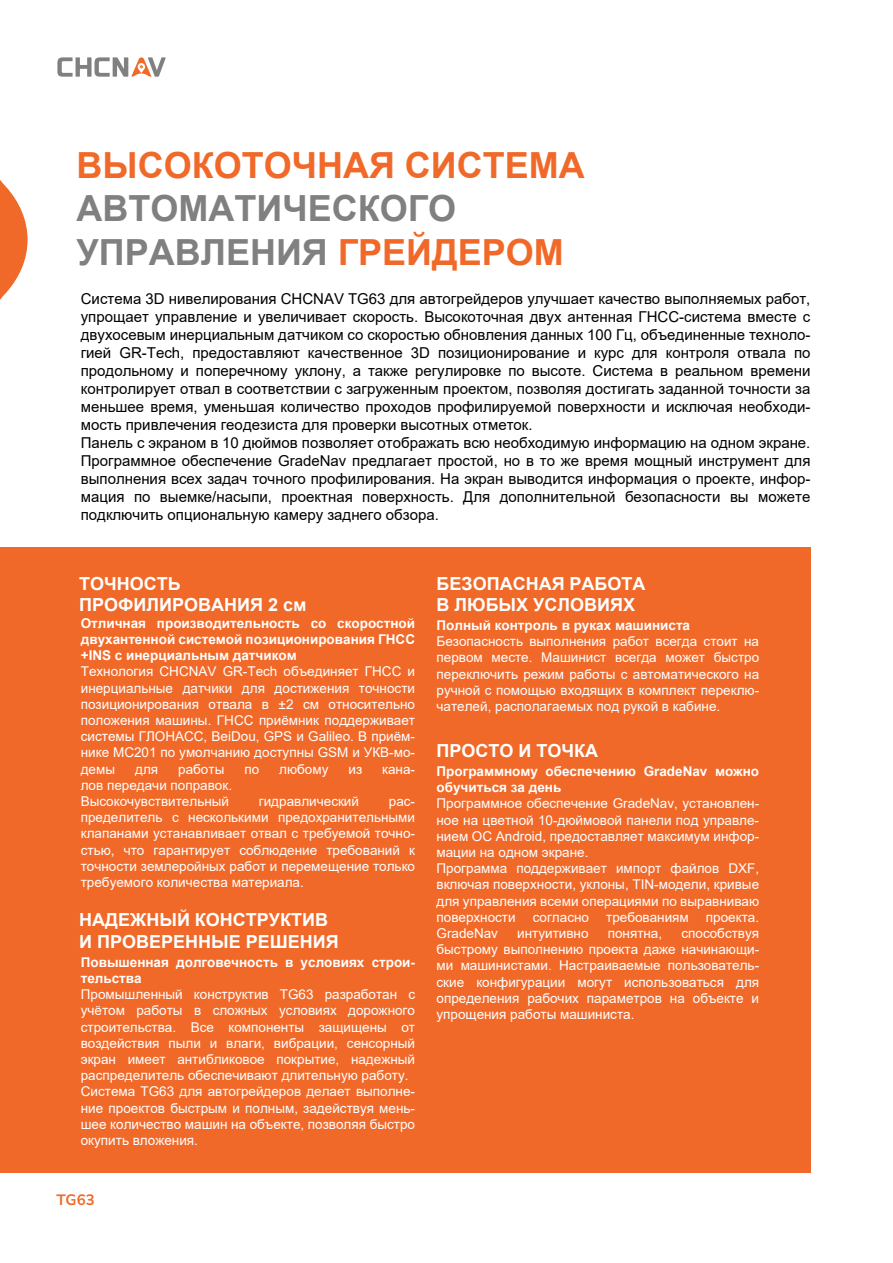
<style>
.page{position:relative;width:893px;height:1263px;background:#fff}
.page>*{position:absolute;margin:0;border:0;box-sizing:border-box;transform-origin:0 0}
.t1{font:700 36px/43.2px "Arial";color:#808080}
.t2{font:700 36px "Arial";color:#f06929}
.t3{font:700 18px/21.6px "Arial";color:#fff}
.t4{font:15px/18px "Arial";color:#000}
.t5{font:700 15px "Nunito Sans";color:#f06929}
.t6{font:13.5px/16.2px "Arial";color:#fff;text-align:justify}
.t7{font:700 13.5px/16.2px "Arial";color:#fff}
.s1{color:#f06929}
</style>
<div class="page">
<svg style="left:0;top:180px;width:28px;height:120px"></svg>
<div style="left:0;top:548px;width:810px;height:625px;background:#f06929"></div>
<svg style="left:57px;top:57px;width:109px;height:20px"></svg>
<h1 class="t2" style="left:77px;top:140px;width:510px">ВЫСОКОТОЧНАЯ СИСТЕМА</h1>
<h1 class="t1" style="left:77px;top:187px;width:489px">АВТОМАТИЧЕСКОГО<br>УПРАВЛЕНИЯ <span class="s1">ГРЕЙДЕРОМ</span></h1>
<p class="t4" style="left:81px;top:289px;width:731px">Система 3D нивелирования CHCNAV TG63 для автогрейдеров улучшает качество выполняемых работ, упрощает управление и увеличивает скорость. Высокоточная двух антенная ГНСС-система вместе с двухосевым инерциальным датчиком со скоростью обновления данных 100 Гц, объединенные техноло&shy;гией GR-Tech, предоставляют качественное 3D позиционирование и курс для контроля отвала по продольному и поперечному уклону, а также регулировке по высоте. Система в реальном времени контролирует отвал в соответствии с загруженным проектом, позволяя достигать заданной точности за меньшее время, уменьшая количество проходов профилируемой поверхности и исключая необходи&shy;мость привлечения геодезиста для проверки высотных отметок.<br>Панель с экраном в 10 дюймов позволяет отображать всю необходимую информацию на одном экране.<br>Программное обеспечение GradeNav предлагает простой, но в то же время мощный инструмент для выполнения всех задач точного профилирования. На экран выводится информация о проекте, инфор&shy;мация по выемке/насыпи, проектная поверхность. Для дополнительной безопасности вы можете подключить опциональную камеру заднего обзора.</p>
<h2 class="t3" style="left:79px;top:573px;width:229px">ТОЧНОСТЬ<br>ПРОФИЛИРОВАНИЯ 2 см</h2>
<p class="t7" style="left:81px;top:615px;width:336px;text-align:justify">Отличная производительность со скоростной двухантенной системой позиционирования ГНСС +INS с инерциальным датчиком</p>
<p class="t6" style="left:81px;top:663px;width:336px">Технология CHCNAV GR-Tech объединяет ГНСС и инерциальные датчики для достижения точности позиционирования отвала в ±2 см относительно положения машины. ГНСС приёмник поддерживает системы ГЛОНАСС, BeiDou, GPS и Galileo. В приём&shy;нике МС201 по умолчанию доступны GSM и УКВ-мо&shy;демы</p>
<p class="t6" style="left:135px;top:761px;width:25px">для</p>
<p class="t6" style="left:178px;top:761px;width:48px">работы</p>
<p class="t6" style="left:244px;top:761px;width:16px">по</p>
<p class="t6" style="left:279px;top:761px;width:51px">любому</p>
<p class="t6" style="left:348px;top:761px;width:15px">из</p>
<p class="t6" style="left:382px;top:761px;width:34px">кана-</p>
<p class="t6" style="left:81px;top:777px;width:153px">лов передачи поправок.<br>Высокочувствительный</p>
<p class="t6" style="left:259px;top:793px;width:102px">гидравлический</p>
<p class="t6" style="left:81px;top:793px;width:336px;text-indent:308px">рас&shy;пределитель с несколькими предохранительными клапанами устанавливает отвал с требуемой точно&shy;стью, что гарантирует соблюдение требований к точности землеройных работ и перемещение только требуемого количества материала.</p>
<h2 class="t3" style="left:79px;top:909px;width:261px">НАДЕЖНЫЙ КОНСТРУКТИВ<br>И ПРОВЕРЕННЫЕ РЕШЕНИЯ</h2>
<p class="t7" style="left:81px;top:954px;width:336px">Повышенная долговечность в условиях строи&shy;тельства</p>
<p class="t6" style="left:81px;top:986px;width:336px;text-align:left">Промышленный конструктив TG63 разработан с учётом работы в сложных условиях дорожного строительства. Все компоненты защищены от воздействия пыли и влаги, вибрации, сенсорный экран имеет антибликовое покрытие, надежный распределитель обеспечивают длительную работу.<br>Система TG63 для автогрейдеров делает выполне&shy;ние проектов быстрым и полным, задействуя мень&shy;шее количество машин на объекте, позволяя быстро окупить вложения.</p>
<p class="t5" style="left:56px;top:1189px;width:40px">TG63</p>
<h2 class="t3" style="left:436px;top:573px;width:211px">БЕЗОПАСНАЯ РАБОТА<br>В ЛЮБЫХ УСЛОВИЯХ</h2>
<p class="t7" style="left:436px;top:617px;width:255px">Полный контроль в руках машиниста</p>
<p class="t6" style="left:436px;top:633px;width:324px">Безопасность выполнения работ всегда стоит на первом месте. Машинист всегда может быстро переключить режим работы с автоматического на ручной с помощью входящих в комплект переклю&shy;чателей, располагаемых под рукой в кабине.</p>
<h2 class="t3" style="left:436px;top:740px;width:163px">ПРОСТО И ТОЧКА</h2>
<p class="t7" style="left:436px;top:763px;width:324px">Программному обеспечению GradeNav можно обучиться за день</p>
<p class="t6" style="left:436px;top:795px;width:324px;text-align:left">Программное обеспечение GradeNav, установлен&shy;ное на цветной 10-дюймовой панели под управле&shy;нием ОС Android, предоставляет максимум инфор&shy;мации на одном экране.<br>Программа поддерживает импорт файлов DXF, включая поверхности, уклоны, TIN-модели, кривые для управления всеми операциями по выравниваю поверхности</p>
<p class="t6" style="left:533px;top:909px;width:58px">согласно</p>
<p class="t6" style="left:606px;top:909px;width:84px">требованиям</p>
<p class="t6" style="left:706px;top:909px;width:55px">проекта.</p>
<p class="t6" style="left:436px;top:925px;width:324px;text-indent:245px">способствуя быстрому выполнению проекта даже начинающи&shy;ми машинистами. Настраиваемые пользователь&shy;ские конфигурации могут использоваться для определения рабочих параметров на объекте и упрощения работы машиниста.</p>
<p class="t6" style="left:436px;top:925px;width:63px">GradeNav</p>
<p class="t6" style="left:517px;top:925px;width:73px">интуитивно</p>
<p class="t6" style="left:608px;top:925px;width:56px">понятна,</p>
</div>
